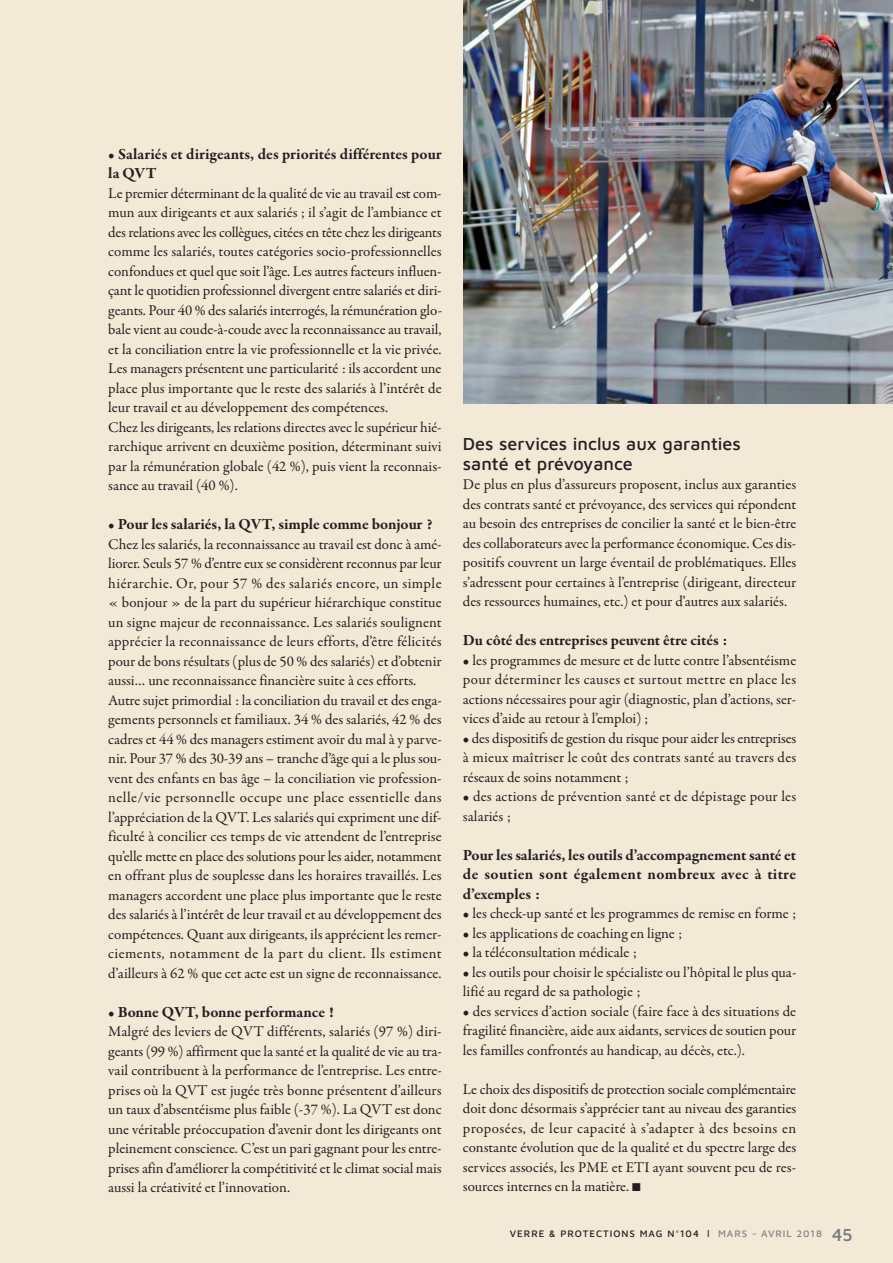
<style>
.page{position:relative;width:893px;height:1263px;background:#f2e9d6}
.page>*{position:absolute;margin:0;border:0;box-sizing:border-box;transform-origin:0 0}
.t1{font:500 18px/19.5px "Maven Pro";color:#231f20}
.t2{font:700 15.75px/19.5px "Garamond Premr Pro";color:#231f20}
.t3{font:15px/19.5px "Garamond Premr Pro";color:#231f20;text-align:justify}
.t4{font:15px/19.5px "Garamond Premr Pro";letter-spacing:.02em;color:#231f20}
.t5{font:500 9.75px "Maven Pro";letter-spacing:.1em;color:#231f20}
.s1{font-family:"Helvetica Neue LT Std";font-weight:400}
.s2{color:#808285}
.s3{font-size:18px;color:#797a7d}
</style>
<div class="page">
<img style="left:463px;top:0;width:430px;height:404px">
<p class="t2" style="left:108px;top:145px;width:335px">• Salariés et dirigeants, des priorités différentes pour la QVT</p>
<p class="t3" style="left:108px;top:185px;width:335px;text-align:left">Le premier déterminant de la qualité de vie au travail est com&shy;mun aux dirigeants et aux salariés ; il s’agit de l’ambiance et des relations avec les collègues, citées en tête chez les dirigeants comme les salariés, toutes catégories socio-professionnelles confondues et quel que soit l’âge. Les autres facteurs influen&shy;çant le quotidien professionnel divergent entre salariés et diri&shy;geants. Pour 40 % des salariés interrogés, la rémunération glo&shy;bale vient au coude-à-coude avec la reconnaissance au travail, et la conciliation entre la vie professionnelle et la vie privée.<br>Les managers présentent une particularité : ils accordent une place plus importante que le reste des salariés à l’intérêt de leur travail et au développement des compétences.<br>Chez les dirigeants, les relations directes avec le supérieur hié&shy;rarchique arrivent en deuxième position, déterminant suivi par la rémunération globale (42 %), puis vient la reconnais&shy;sance au travail (40 %).</p>
<p class="t2" style="left:108px;top:516px;width:326px">• Pour les salariés, la QVT, simple comme bonjour ?</p>
<p class="t3" style="left:108px;top:536px;width:335px;text-align:left">Chez les salariés, la reconnaissance au travail est donc à amé&shy;liorer. Seuls 57 % d’entre eux se considèrent reconnus par leur hiérarchie. Or, pour 57 % des salariés encore, un simple « bonjour » de la part du supérieur hiérarchique constitue un signe majeur de reconnaissance. Les salariés soulignent apprécier la reconnaissance de leurs efforts, d’être félicités pour de bons résultats (plus de 50 % des salariés) et d’obtenir aussi… une reconnaissance financière suite à ces efforts.<br>Autre sujet primordial : la conciliation du travail et des enga&shy;gements personnels et familiaux. 34 % des salariés, 42 % des cadres et 44 % des managers estiment avoir du mal à y parve&shy;nir. Pour 37 % des 30-39 ans – tranche d’âge qui a le plus sou&shy;vent des enfants en bas âge – la conciliation vie profession&shy;nelle/vie personnelle occupe une place essentielle dans l’appréciation de la QVT. Les salariés qui expriment une dif&shy;ficulté à concilier ces temps de vie attendent de l’entreprise qu’elle mette en place des solutions pour les aider, notamment en offrant plus de souplesse dans les horaires travaillés. Les managers accordent une place plus importante que le reste des salariés à l’intérêt de leur travail et au développement des compétences. Quant aux dirigeants, ils apprécient les remer&shy;ciements, notamment de la part du client. Ils estiment d’ailleurs à 62 % que cet acte est un signe de reconnaissance.</p>
<p class="t2" style="left:108px;top:1003px;width:227px">• Bonne QVT, bonne performance !</p>
<p class="t3" style="left:108px;top:1023px;width:335px">Malgré des leviers de QVT différents, salariés (97 %) diri&shy;geants (99 %) affirment que la santé et la qualité de vie au tra&shy;vail contribuent à la performance de l’entreprise. Les entre&shy;prises où la QVT est jugée très bonne présentent d’ailleurs un taux d’absentéisme plus faible (-37 %). La QVT est donc une véritable préoccupation d’avenir dont les dirigeants ont pleinement conscience. C’est un pari gagnant pour les entre&shy;prises afin d’améliorer la compétitivité et le climat social mais aussi la créativité et l’innovation.</p>
<p class="t1" style="left:463px;top:436px;width:280px">Des services inclus aux garanties santé et prévoyance</p>
<p class="t3" style="left:463px;top:476px;width:335px">De plus en plus d’assureurs proposent, inclus aux garanties des contrats santé et prévoyance, des services qui répondent au besoin des entreprises de concilier la santé et le bien-être des collaborateurs avec la performance économique. Ces dis&shy;positifs couvrent un large éventail de problématiques. Elles s’adressent pour certaines à l’entreprise (dirigeant, directeur des ressources humaines, etc.) et pour d’autres aux salariés.</p>
<p class="t2" style="left:463px;top:632px;width:266px">Du côté des entreprises peuvent être cités :</p>
<p class="t3" style="left:463px;top:652px;width:335px">• les programmes de mesure et de lutte contre l’absentéisme pour déterminer les causes et surtout mettre en place les actions nécessaires pour agir (diagnostic, plan d’actions, ser&shy;vices d’aide au retour à l’emploi) ;</p>
<p class="t3" style="left:463px;top:730px;width:335px">• des dispositifs de gestion du risque pour aider les entreprises à mieux maîtriser le coût des contrats santé au travers des réseaux de soins notamment ;</p>
<p class="t4" style="left:463px;top:788px;width:335px">• des actions de prévention santé et de dépistage pour les salariés ;</p>
<p class="t2" style="left:463px;top:847px;width:335px;text-align:justify">Pour les salariés, les outils d’accompagnement santé et de soutien sont également nombreux avec à titre d’exemples :</p>
<p class="t3" style="left:463px;top:905px;width:335px">• les check-up santé et les programmes de remise en forme ;</p>
<p class="t3" style="left:463px;top:925px;width:221px">• les applications de coaching en ligne ;</p>
<p class="t3" style="left:463px;top:944px;width:175px">• la téléconsultation médicale ;</p>
<p class="t3" style="left:463px;top:964px;width:335px">• les outils pour choisir le spécialiste ou l’hôpital le plus qua&shy;lifié au regard de sa pathologie ;</p>
<p class="t3" style="left:463px;top:1003px;width:335px">• des services d’action sociale (faire face à des situations de fragilité financière, aide aux aidants, services de soutien pour les familles confrontés au handicap, au décès, etc.).</p>
<p class="t3" style="left:463px;top:1081px;width:335px">Le choix des dispositifs de protection sociale complémentaire doit donc désormais s’apprécier tant au niveau des garanties proposées, de leur capacité à s’adapter à des besoins en constante évolution que de la qualité et du spectre large des services associés, les PME et ETI ayant souvent peu de res&shy;sources internes en la matière. ■</p>
<p class="t5" style="left:510px;top:1230px;width:344px">VERRE &amp; PROTECTIONS MAG N°104 <span class="s1">I</span> <span class="s2">MARS - AVRIL 2018</span> <span class="s3">45</span></p>
</div>
